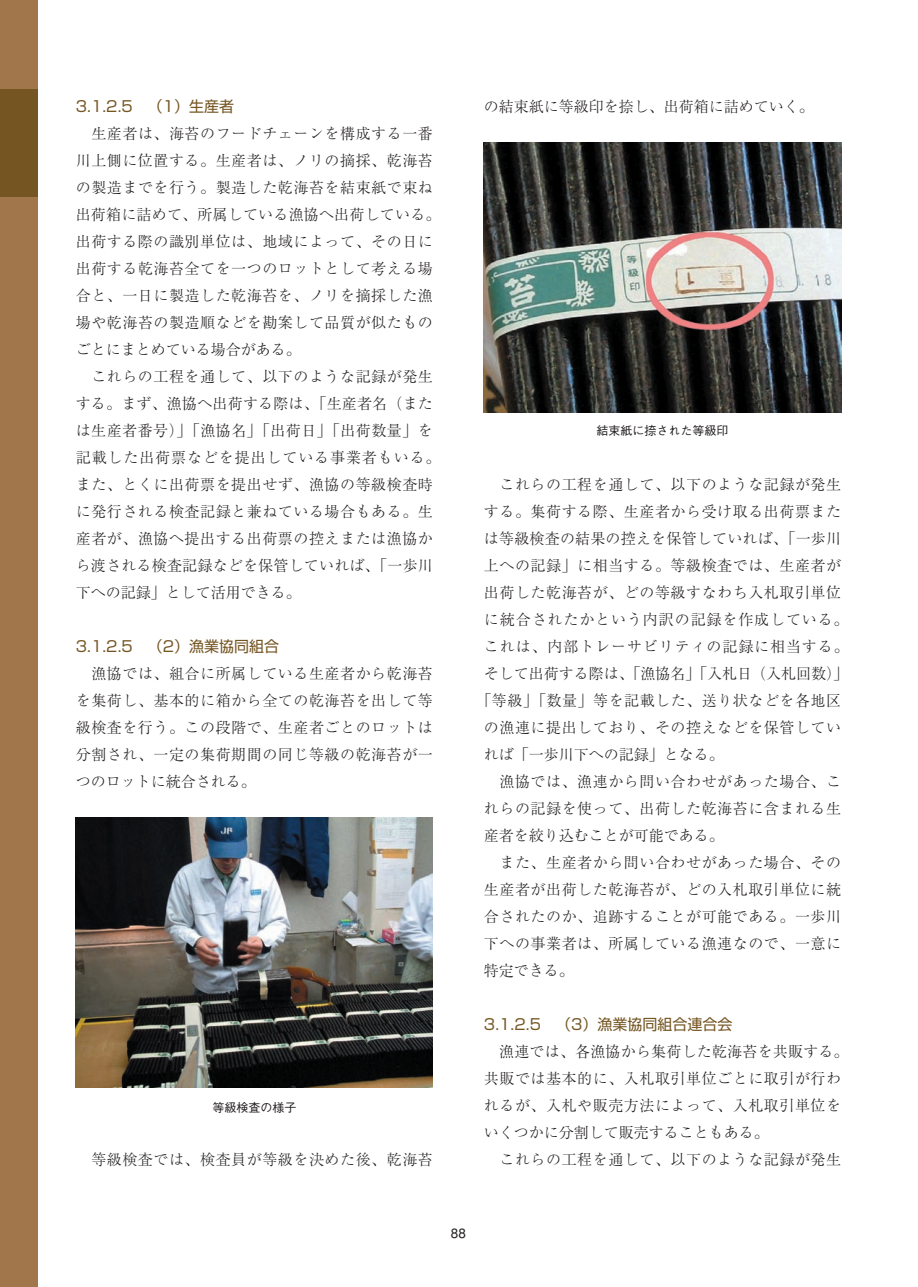
<style>
.page{position:relative;width:918px;height:1287px;background:#fff}
.page>*{position:absolute;margin:0;border:0;box-sizing:border-box;transform-origin:0 0}
.t1{font:300 15px/27px "Ryumin";letter-spacing:.035em;color:#231f20}
.t2{font:300 15px "Ryumin";color:#231f20}
.t3{font:15px "Shin Go";color:#755623}
.t4{font:300 15px "Ryumin";letter-spacing:.06em;color:#231f20}
.t5{font:300 15px "Ryumin";letter-spacing:.015em;color:#231f20}
.t6{font:13.5px "Helvetica";color:#231f20}
.t7{font:500 12px "Gothic BBB";color:#231f20}
</style>
<div class="page">
<div style="left:0;top:0;width:38px;height:1287px;background:#a1764b"></div>
<div style="left:0;top:89px;width:38px;height:108px;background:#755623"></div>
<img style="left:76px;top:818px;width:357px;height:270px">
<img style="left:484px;top:143px;width:357px;height:270px">
<p class="t3" style="left:76px;top:101px;width:160px">3.1.2.5 （1）生産者</p>
<p class="t1" style="left:76px;top:122px;width:366px;text-indent:16px">生産者は、海苔のフードチェーンを構成する一番川上側に位置する。生産者は、ノリの摘採、乾海苔の製造までを行う。製造した乾海苔を結束紙で束ね出荷箱に詰めて、所属している漁協へ出荷している。出荷する際の識別単位は、地域によって、その日に出荷する乾海苔全てを一つのロットとして考える場合と、一日に製造した乾海苔を、ノリを摘採した漁場や乾海苔の製造順などを勘案して品質が似たものごとにまとめている場合がある。</p>
<p class="t1" style="left:76px;top:365px;width:366px;text-indent:16px">これらの工程を通して、以下のような記録が発生する。まず、漁協へ出荷する際は、「生産者名（または生産者番号）」「漁協名」「出荷日」「出荷数量」を記載した出荷票などを提出している事業者もいる。また、とくに出荷票を提出せず、漁協の等級検査時に発行される検査記録と兼ねている場合もある。生産者が、漁協へ提出する出荷票の控えまたは漁協から渡される検査記録などを保管していれば、「一歩川下への記録」として活用できる。</p>
<p class="t3" style="left:76px;top:641px;width:205px">3.1.2.5 （2）漁業協同組合</p>
<p class="t1" style="left:76px;top:662px;width:359px;text-align:justify;text-indent:16px">漁協では、組合に所属している生産者から乾海苔を集荷し、基本的に箱から全ての乾海苔を出して等級検査を行う。この段階で、生産者ごとのロットは分割され、一定の集荷期間の同じ等級の乾海苔が一つのロットに統合される。</p>
<p class="t7" style="left:212px;top:1103px;width:85px">等級検査の様子</p>
<p class="t1" style="left:91px;top:1148px;width:343px">等級検査では、検査員が等級を決めた後、乾海苔</p>
<p class="t2" style="left:484px;top:101px;width:332px">の結束紙に等級印を捺し、出荷箱に詰めていく。</p>
<p class="t7" style="left:597px;top:426px;width:133px">結束紙に捺された等級印</p>
<p class="t1" style="left:500px;top:473px;width:343px">これらの工程を通して、以下のような記録が発生</p>
<p class="t1" style="left:484px;top:500px;width:359px">する。集荷する際、生産者から受け取る出荷票また</p>
<p class="t5" style="left:484px;top:533px;width:359px">は等級検査の結果の控えを保管していれば、「一歩川</p>
<p class="t1" style="left:484px;top:554px;width:359px">上への記録」に相当する。等級検査では、生産者が</p>
<p class="t1" style="left:484px;top:581px;width:359px">出荷した乾海苔が、どの等級すなわち入札取引単位</p>
<p class="t4" style="left:484px;top:614px;width:366px">に統合されたかという内訳の記録を作成している。</p>
<p class="t4" style="left:484px;top:641px;width:366px">これは、内部トレーサビリティの記録に相当する。</p>
<p class="t2" style="left:484px;top:668px;width:366px">そして出荷する際は、「漁協名」「入札日（入札回数）」</p>
<p class="t1" style="left:476px;top:689px;width:366px">「等級」「数量」等を記載した、送り状などを各地区</p>
<p class="t1" style="left:484px;top:716px;width:359px">の漁連に提出しており、その控えなどを保管してい</p>
<p class="t2" style="left:484px;top:749px;width:241px">れば「一歩川下への記録」となる。</p>
<p class="t1" style="left:500px;top:770px;width:343px">漁協では、漁連から問い合わせがあった場合、こ</p>
<p class="t1" style="left:484px;top:797px;width:359px">れらの記録を使って、出荷した乾海苔に含まれる生</p>
<p class="t2" style="left:484px;top:830px;width:241px">産者を絞り込むことが可能である。</p>
<p class="t1" style="left:500px;top:851px;width:343px">また、生産者から問い合わせがあった場合、その</p>
<p class="t1" style="left:484px;top:878px;width:359px">生産者が出荷した乾海苔が、どの入札取引単位に統</p>
<p class="t1" style="left:484px;top:905px;width:359px">合されたのか、追跡することが可能である。一歩川</p>
<p class="t1" style="left:484px;top:932px;width:359px">下への事業者は、所属している漁連なので、一意に</p>
<p class="t1" style="left:484px;top:959px;width:91px">特定できる。</p>
<p class="t3" style="left:484px;top:1019px;width:250px">3.1.2.5 （3）漁業協同組合連合会</p>
<p class="t1" style="left:484px;top:1040px;width:366px;text-indent:15px">漁連では、各漁協から集荷した乾海苔を共販する。共販では基本的に、入札取引単位ごとに取引が行われるが、入札や販売方法によって、入札取引単位をいくつかに分割して販売することもある。</p>
<p class="t1" style="left:500px;top:1148px;width:343px">これらの工程を通して、以下のような記録が発生</p>
<p class="t6" style="left:451px;top:1228px;width:17px">88</p>
</div>
